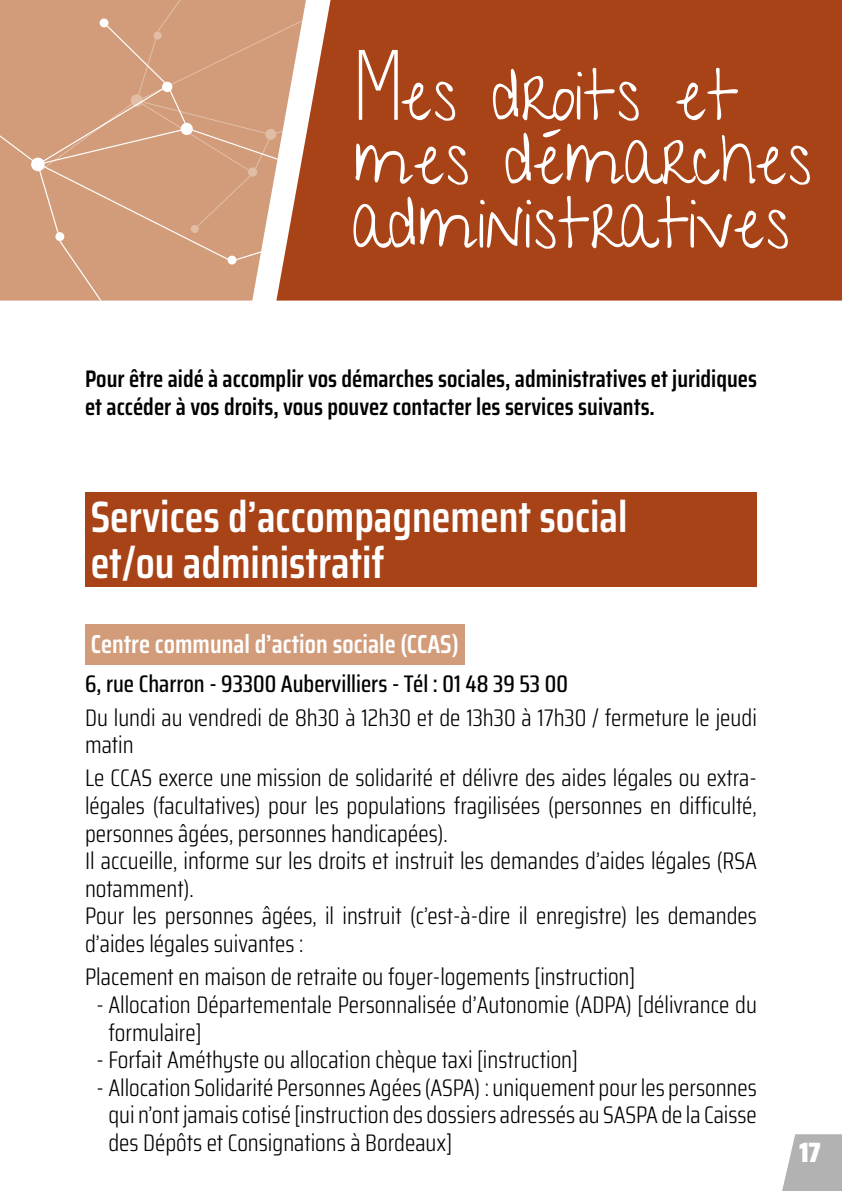
<style>
.page{position:relative;width:842px;height:1191px;background:#fff}
.page>*{position:absolute;margin:0;border:0;box-sizing:border-box;transform-origin:0 0}
.t1{font:70px/64px "Give You Glory";color:#fff}
.t2{font:600 44px/46px "Saira Condensed";color:#fff}
.t3{font:900 28px "Saira Condensed";color:#fff}
.t4{font:600 26px "Saira Condensed";color:#fff}
.t5{font:300 24px/27.6px "Saira Condensed";color:#000}
.t6{font:600 24px/27.6px "Saira Condensed";color:#000}
.t7{font:500 24px "Saira Condensed";color:#000}
.s1{font-family:"KG Sorry Not Sorry";font-size:94px}
</style>
<div class="page">
<div style="left:0;top:0;width:276px;height:300px;background:#d29c7a"></div>
<div style="left:276px;top:0;width:566px;height:300px;background:#a84217"></div>
<div style="left:85px;top:492px;width:672px;height:48px;background:#a84217"></div>
<div style="left:85px;top:538px;width:672px;height:48px;background:#a84217"></div>
<div style="left:85px;top:625px;width:380px;height:40px;background:#d29c7a"></div>
<svg style="left:782px;top:1134px;width:60px;height:57px;background:#bbbaba"></svg>
<h1 class="t1" style="left:353px;top:64px;width:460px"><span class="s1">M</span>es droits et mes démarches administratives</h1>
<p class="t6" style="left:85px;top:365px;width:673px">Pour être aidé à accomplir vos démarches sociales, administratives et juridiques et accéder à vos droits, vous pouvez contacter les services suivants.</p>
<h2 class="t2" style="left:91px;top:493px;width:538px">Services d’accompagnement social et/ou administratif</h2>
<p class="t4" style="left:91px;top:624px;width:370px">Centre communal d’action sociale (CCAS)</p>
<p class="t7" style="left:85px;top:666px;width:484px">6, rue Charron - 93300 Aubervilliers - Tél : 01 48 39 53 00</p>
<p class="t5" style="left:85px;top:703px;width:673px">Du lundi au vendredi de 8h30 à 12h30 et de 13h30 à 17h30 / fermeture le jeudi matin</p>
<p class="t5" style="left:85px;top:763px;width:673px">Le CCAS exerce une mission de solidarité et délivre des aides légales ou extra&shy;légales (facultatives) pour les populations fragilisées (personnes en difficulté, personnes âgées, personnes handicapées).<br>Il accueille, informe sur les droits et instruit les demandes d’aides légales (RSA notamment).<br>Pour les personnes âgées, il instruit (c’est-à-dire il enregistre) les demandes d’aides légales suivantes :</p>
<p class="t5" style="left:85px;top:962px;width:552px">Placement en maison de retraite ou foyer-logements [instruction]</p>
<p class="t5" style="left:108px;top:990px;width:650px;text-indent:-12px">- Allocation Départementale Personnalisée d’Autonomie (ADPA) [délivrance du formulaire]</p>
<p class="t5" style="left:96px;top:1045px;width:483px">- Forfait Améthyste ou allocation chèque taxi [instruction]</p>
<p class="t5" style="left:108px;top:1073px;width:650px;text-align:justify;text-indent:-12px">- Allocation Solidarité Personnes Agées (ASPA) : uniquement pour les personnes qui n’ont jamais cotisé [instruction des dossiers adressés au SASPA de la Caisse des Dépôts et Consignations à Bordeaux]</p>
<p class="t3" style="left:799px;top:1130px;width:23px">17</p>
</div>
